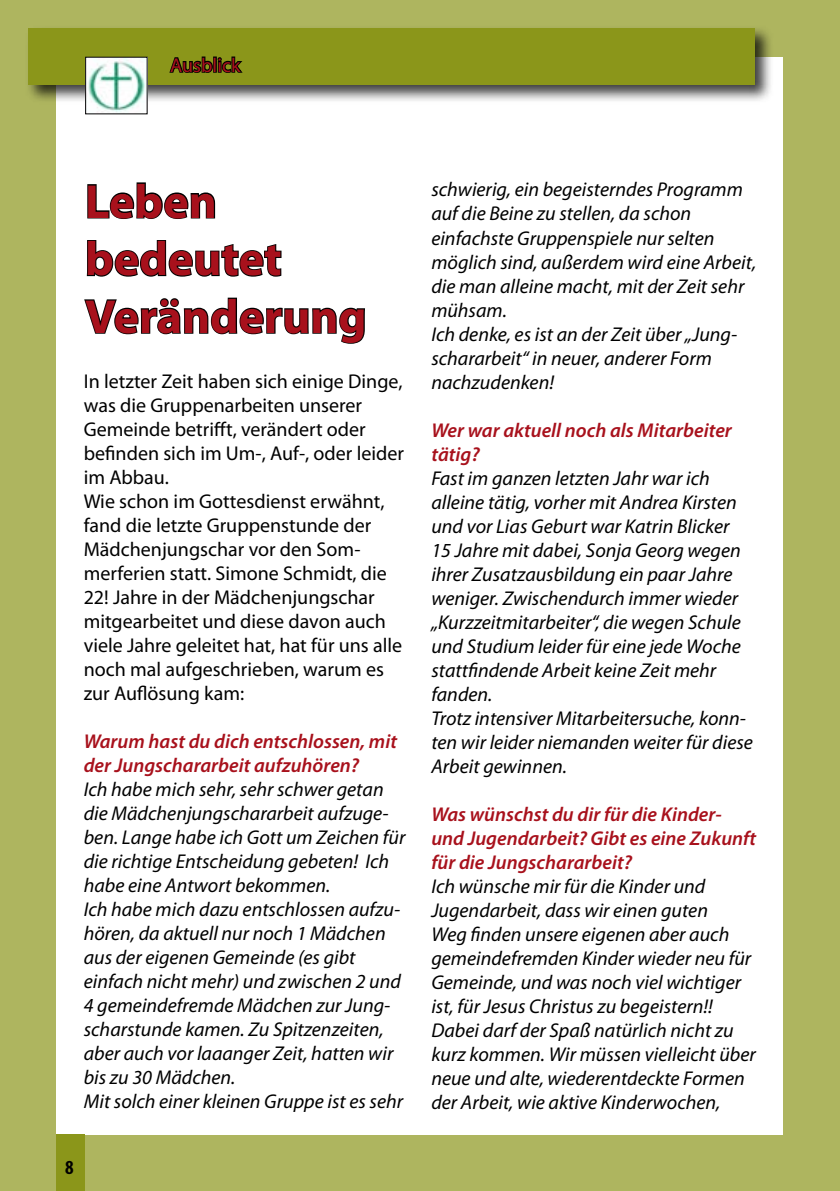
<style>
.page{position:relative;width:840px;height:1191px;background:#fff}
.page>*{position:absolute;margin:0;border:0;box-sizing:border-box;transform-origin:0 0}
.t1{font:700 48px/57.6px "Myriad Pro";color:#a8111c}
.t2{font:italic 20px/24px "Myriad Pro";color:#000}
.t3{font:20px/24px "Myriad Pro";color:#000}
.t4{font:italic 600 20px/24px "Myriad Pro";color:#a8111c}
.t5{font:20px "Myriad Pro";color:#a8111c}
.t6{font:700 condensed 20px "Myriad Pro";color:#000}
</style>
<div class="page">
<div style="left:0;top:0;width:839px;height:1191px;background:#aeb55f"></div>
<div style="left:57px;top:57px;width:725px;height:1077px;background:#fff"></div>
<div style="left:25px;top:25px;width:756px;height:87px;background:#000;opacity:.75"></div>
<div style="left:28px;top:28px;width:726px;height:57px;background:#8b961a"></div>
<img style="left:87px;top:59px;width:58px;height:53px">
<div style="left:57px;top:1134px;width:28px;height:57px;background:#8b961a"></div>
<svg style="left:168px;top:25px;width:76px;height:48px"></svg>
<svg style="left:86px;top:182px;width:196px;height:95px"></svg>
<svg style="left:84px;top:297px;width:281px;height:47px"></svg>
<p class="t5" style="left:170px;top:53px;width:72px">Ausblick</p>
<h1 class="t1" style="left:85px;top:171px;width:283px">Leben bedeutet<br>Veränderung</h1>
<p class="t3" style="left:84px;top:369px;width:321px">In letzter Zeit haben sich einige Dinge, was die Gruppenarbeiten unserer<br>Gemeinde betrifft, verändert oder befinden sich im Um-, Auf-, oder leider im Abbau.<br>Wie schon im Gottesdienst erwähnt, fand die letzte Gruppenstunde der<br>Mädchenjungschar vor den Som&shy;merferien statt. Simone Schmidt, die<br>22! Jahre in der Mädchenjungschar mitgearbeitet und diese davon auch viele Jahre geleitet hat, hat für uns alle noch mal aufgeschrieben, warum es zur Auflösung kam:</p>
<p class="t4" style="left:84px;top:729px;width:315px">Warum hast du dich entschlossen, mit der Jungschararbeit aufzuhören?</p>
<p class="t2" style="left:84px;top:777px;width:323px">Ich habe mich sehr, sehr schwer getan die Mädchenjungschararbeit aufzuge&shy;ben. Lange habe ich Gott um Zeichen für die richtige Entscheidung gebeten! Ich habe eine Antwort bekommen.<br>Ich habe mich dazu entschlossen aufzu&shy;hören, da aktuell nur noch 1 Mädchen aus der eigenen Gemeinde (es gibt einfach nicht mehr) und zwischen 2 und 4 gemeindefremde Mädchen zur Jung&shy;scharstunde kamen. Zu Spitzenzeiten, aber auch vor laaanger Zeit, hatten wir bis zu 30 Mädchen.<br>Mit solch einer kleinen Gruppe ist es sehr</p>
<p class="t6" style="left:65px;top:1155px;width:10px">8</p>
<p class="t2" style="left:431px;top:177px;width:326px">schwierig, ein begeisterndes Programm auf die Beine zu stellen, da schon einfachste Gruppenspiele nur selten möglich sind, außerdem wird eine Arbeit, die man alleine macht, mit der Zeit sehr mühsam.<br>Ich denke, es ist an der Zeit über „Jung&shy;schararbeit“ in neuer, anderer Form nachzudenken!</p>
<p class="t4" style="left:431px;top:417px;width:302px">Wer war aktuell noch als Mitarbeiter tätig?</p>
<p class="t2" style="left:431px;top:465px;width:323px">Fast im ganzen letzten Jahr war ich alleine tätig, vorher mit Andrea Kirsten und vor Lias Geburt war Katrin Blicker 15 Jahre mit dabei, Sonja Georg wegen ihrer Zusatzausbildung ein paar Jahre weniger. Zwischendurch immer wieder „Kurzzeitmitarbeiter“, die wegen Schule und Studium leider für eine jede Woche stattfindende Arbeit keine Zeit mehr fanden.<br>Trotz intensiver Mitarbeitersuche, konn&shy;ten wir leider niemanden weiter für diese Arbeit gewinnen.</p>
<p class="t4" style="left:431px;top:801px;width:326px">Was wünschst du dir für die Kinder&shy;und Jugendarbeit? Gibt es eine Zukunft für die Jungschararbeit?</p>
<p class="t2" style="left:431px;top:873px;width:326px">Ich wünsche mir für die Kinder und Jugendarbeit, dass wir einen guten<br>Weg finden unsere eigenen aber auch gemeindefremden Kinder wieder neu für Gemeinde, und was noch viel wichtiger ist, für Jesus Christus zu begeistern!!<br>Dabei darf der Spaß natürlich nicht zu kurz kommen. Wir müssen vielleicht über neue und alte, wiederentdeckte Formen der Arbeit, wie aktive Kinderwochen,</p>
</div>
